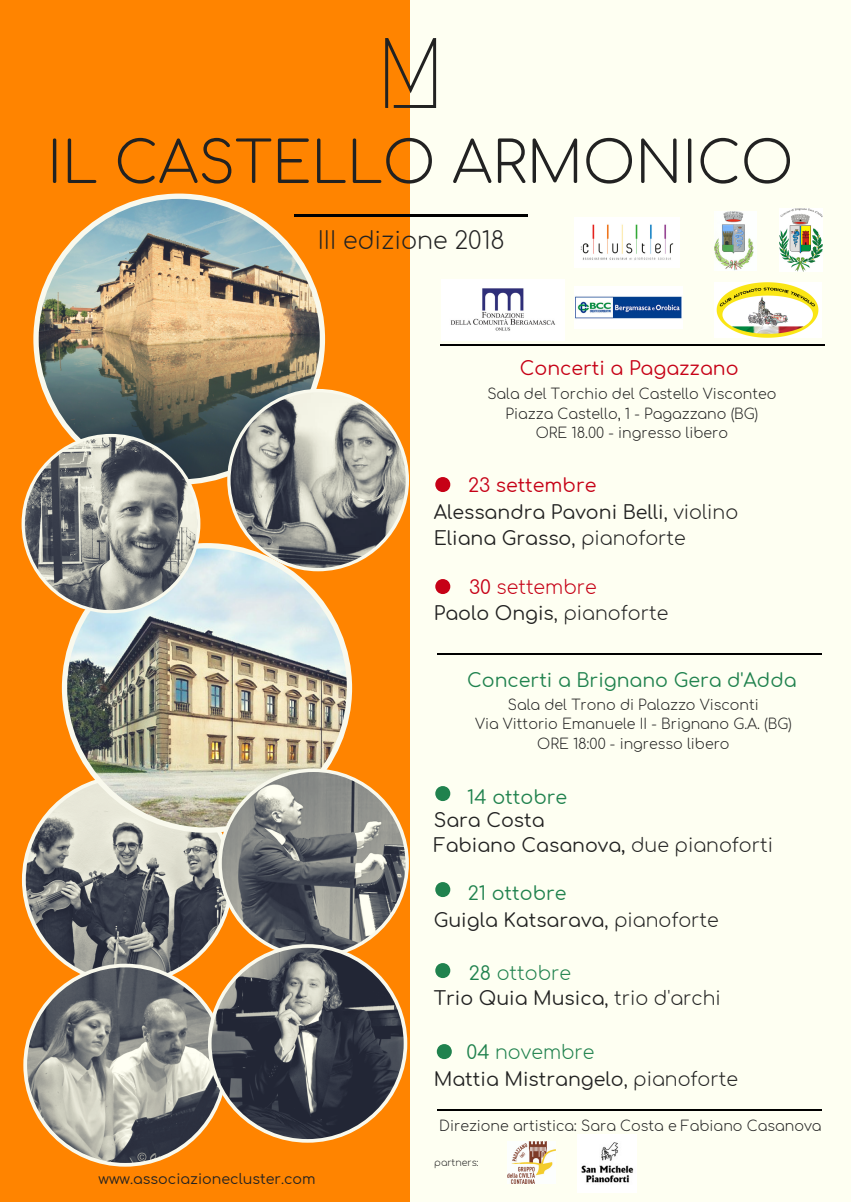
<style>
.page{position:relative;width:851px;height:1202px;background:#fff}
.page>*{position:absolute;margin:0;border:0;box-sizing:border-box;transform-origin:0 0}
.t1{font:99.8px "Megrim";color:#222}
.t2{font:300 57px "Comfortaa";color:#222}
.t3{font:300 23.8px "Comfortaa";color:#222}
.t4{font:19px/25.6px "Comfortaa";color:#222}
.t5{font:19px "Comfortaa";color:#20824e}
.t6{font:19px "Comfortaa";color:#c60116}
.t7{font:300 19px "Comfortaa";color:#222}
.t8{font:300 19px "Comfortaa";color:#20824e}
.t9{font:300 19px "Comfortaa";color:#c60116}
.t10{font:300 14.2px/19.6px "Comfortaa";color:#222;text-align:center}
.t11{font:14.2px "Comfortaa";color:#222}
.t12{font:300 9.4px "Comfortaa";color:#222}
.s1{font-weight:300}
.s2{font-weight:400}
</style>
<div class="page">
<div style="left:0;top:0;width:850px;height:1202px;background:#ff8400"></div>
<div style="left:410px;top:0;width:440px;height:1202px;background:#fefff2"></div>
<svg style="left:33px;top:194px;width:292px;height:290px"></svg>
<svg style="left:227px;top:389px;width:182px;height:176px;background:#9f9381"></svg>
<svg style="left:295px;top:214px;width:14px;height:2px"></svg>
<svg style="left:513px;top:214px;width:14px;height:2px"></svg>
<hr style="left:309px;top:214px;width:106px;height:2px;background:#000">
<hr style="left:415px;top:214px;width:98px;height:2px;background:#000">
<img style="left:714px;top:212px;width:42px;height:58px">
<img style="left:574px;top:218px;width:106px;height:49px">
<img style="left:441px;top:279px;width:123px;height:61px">
<hr style="left:449px;top:345px;width:60px;height:1px;background:#000">
<hr style="left:509px;top:345px;width:60px;height:1px;background:#000">
<hr style="left:568px;top:345px;width:61px;height:1px;background:#000">
<hr style="left:628px;top:345px;width:61px;height:1px;background:#000">
<hr style="left:688px;top:345px;width:61px;height:1px;background:#000">
<hr style="left:748px;top:345px;width:61px;height:1px;background:#000">
<svg style="left:809px;top:345px;width:15px;height:1px"></svg>
<hr style="left:446px;top:654px;width:60px;height:1px;background:#000">
<hr style="left:506px;top:654px;width:60px;height:1px;background:#000">
<hr style="left:565px;top:654px;width:61px;height:1px;background:#000">
<hr style="left:625px;top:654px;width:61px;height:1px;background:#000">
<hr style="left:685px;top:654px;width:61px;height:1px;background:#000">
<hr style="left:745px;top:654px;width:61px;height:1px;background:#000">
<svg style="left:806px;top:654px;width:15px;height:1px"></svg>
<hr style="left:446px;top:1110px;width:60px;height:1px;background:#000">
<hr style="left:506px;top:1110px;width:60px;height:1px;background:#000">
<hr style="left:565px;top:1110px;width:61px;height:1px;background:#000">
<hr style="left:625px;top:1110px;width:61px;height:1px;background:#000">
<hr style="left:685px;top:1110px;width:61px;height:1px;background:#000">
<hr style="left:745px;top:1110px;width:61px;height:1px;background:#000">
<svg style="left:806px;top:1110px;width:15px;height:1px"></svg>
<img style="left:507px;top:1142px;width:48px;height:42px">
<svg style="left:435px;top:579px;width:15px;height:15px"></svg>
<svg style="left:435px;top:477px;width:15px;height:15px"></svg>
<svg style="left:435px;top:786px;width:15px;height:15px"></svg>
<svg style="left:435px;top:882px;width:15px;height:15px"></svg>
<svg style="left:435px;top:963px;width:15px;height:15px"></svg>
<svg style="left:436px;top:1044px;width:16px;height:15px"></svg>
<svg style="left:22px;top:797px;width:186px;height:167px;background:#877d72"></svg>
<img style="left:62px;top:543px;width:290px;height:290px">
<svg style="left:22px;top:434px;width:178px;height:179px;background:#999081"></svg>
<svg style="left:23px;top:964px;width:185px;height:203px"></svg>
<img style="left:578px;top:1134px;width:58px;height:58px">
<img style="left:574px;top:286px;width:108px;height:42px">
<svg style="left:208px;top:768px;width:201px;height:375px;background:#847361"></svg>
<img style="left:779px;top:208px;width:43px;height:64px">
<img style="left:714px;top:282px;width:106px;height:56px">
<h1 class="t1" style="left:375px;top:20px;width:72px">M</h1>
<h2 class="t2" style="left:47px;top:133px;width:747px">IL CASTELLO ARMONICO</h2>
<h3 class="t3" style="left:318px;top:228px;width:188px">III edizione 2018</h3>
<h3 class="t6" style="left:519px;top:358px;width:220px">Concerti a Pagazzano</h3>
<p class="t10" style="left:487px;top:385px;width:290px">Sala del Torchio del Castello Visconteo<br>Piazza Castello, 1 - Pagazzano (BG)<br>ORE 18.00 - ingresso libero</p>
<h3 class="t6" style="left:468px;top:475px;width:130px">23 settembre</h3>
<h3 class="t4" style="left:434px;top:500px;width:306px">Alessandra Pavoni Belli<span class="s1">, violino<br></span>Eliana Grasso<span class="s1">, pianoforte</span></h3>
<h3 class="t9" style="left:469px;top:577px;width:129px"><span class="s2">30</span> settembre</h3>
<h3 class="t7" style="left:434px;top:603px;width:236px"><span class="s2">Paolo Ongis</span>, pianoforte</h3>
<h3 class="t5" style="left:467px;top:670px;width:331px">Concerti a Brignano Gera d'Adda</h3>
<p class="t10" style="left:475px;top:695px;width:318px">Sala del Trono di Palazzo Visconti<br>Via Vittorio Emanuele II - Brignano G.A. (BG)<br>ORE 18:00 - ingresso libero</p>
<h3 class="t5" style="left:467px;top:787px;width:101px">14 ottobre</h3>
<h3 class="t4" style="left:434px;top:808px;width:341px">Sara Costa<br>Fabiano Casanova, <span class="s1">due pianoforti</span></h3>
<h3 class="t5" style="left:468px;top:883px;width:100px">21 ottobre</h3>
<h3 class="t4" style="left:434px;top:908px;width:286px">Guigla Katsarava<span class="s1">, pianoforte</span></h3>
<h3 class="t8" style="left:468px;top:963px;width:104px"><span class="s2">28</span> ottobre</h3>
<h3 class="t4" style="left:434px;top:986px;width:288px">Trio Quia Musica<span class="s1">, trio d'archi</span></h3>
<h3 class="t8" style="left:466px;top:1042px;width:129px"><span class="s2">04</span> novembre</h3>
<p class="t11" style="left:98px;top:1171px;width:219px">www.associazionecluster.com</p>
<h3 class="t4" style="left:434px;top:1067px;width:306px">Mattia Mistrangelo<span class="s1">, pianoforte</span></h3>
<p class="t10" style="left:439px;top:1117px;width:384px">Direzione artistica: Sara Costa e Fabiano Casanova</p>
<p class="t12" style="left:434px;top:1157px;width:46px">partners:</p>
</div>
